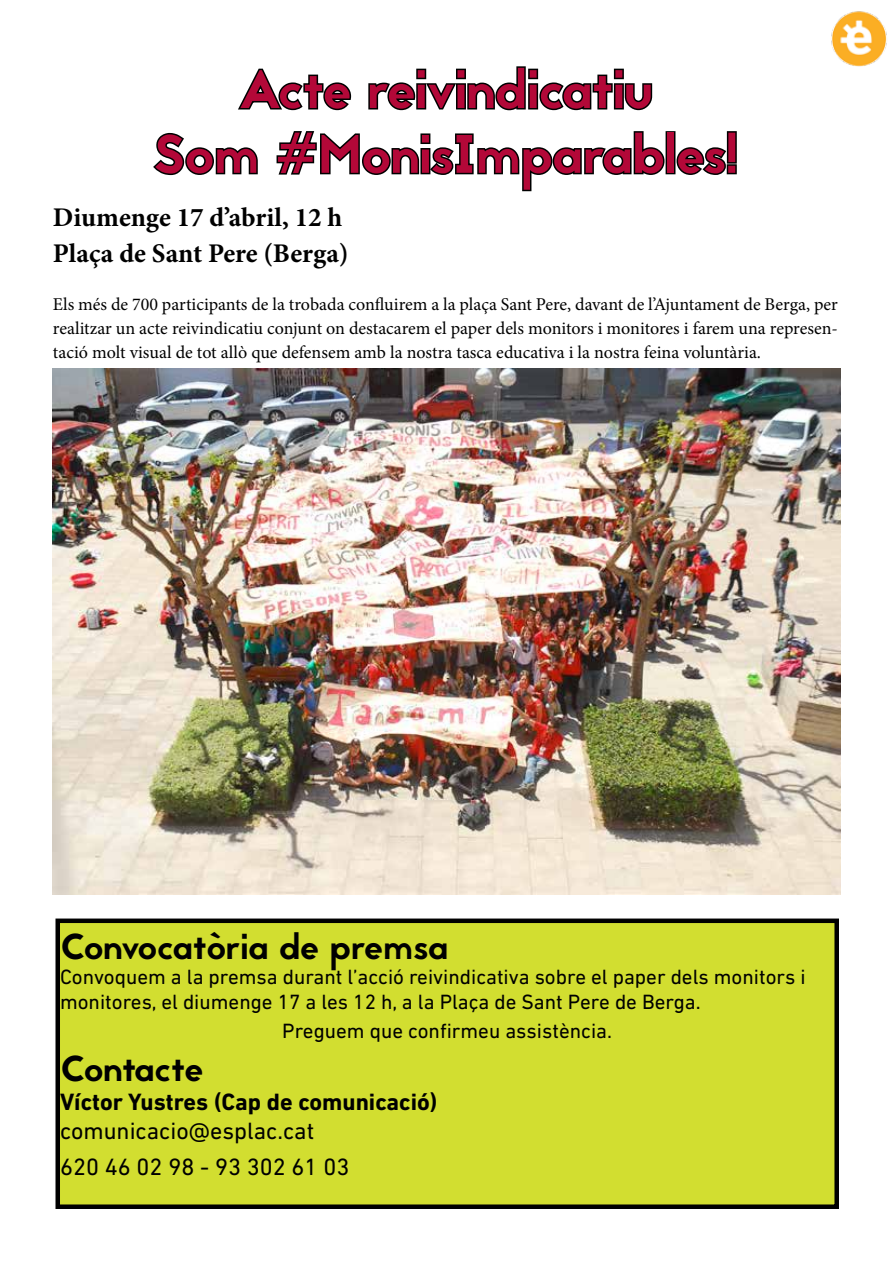
<style>
.page{position:relative;width:893px;height:1263px;background:#fff}
.page>*{position:absolute;margin:0;border:0;box-sizing:border-box;transform-origin:0 0}
.t1{font:54px/64.8px "Jaapokki";color:#b30838;text-align:center}
.t2{font:36px "Jaapokki";color:#000}
.t3{font:36px "Jaapokki";letter-spacing:-.02em;color:#000}
.t4{font:700 27px/36px "Minion Pro";color:#000}
.t5{font:24px/36px "DIN Next LT Pro";color:#000}
.t6{font:700 24px "DIN Next LT Pro";color:#000}
.t7{font:21px/25.2px "DIN Next LT Pro";color:#000}
.t8{font:18px/24px "Minion Pro";color:#000;text-align:justify}
</style>
<div class="page">
<img style="left:831px;top:11px;width:56px;height:56px">
<svg style="left:238px;top:68px;width:114px;height:43px"></svg>
<svg style="left:368px;top:66px;width:285px;height:45px"></svg>
<svg style="left:153px;top:132px;width:105px;height:44px"></svg>
<svg style="left:276px;top:131px;width:390px;height:61px"></svg>
<div style="left:666px;top:131px;width:9px;height:43px;border:3px solid #000"></div>
<svg style="left:675px;top:131px;width:62px;height:44px"></svg>
<img style="left:53px;top:368px;width:787px;height:527px">
<div style="left:58px;top:921px;width:779px;height:286px;background:#d2de30"></div>
<div style="left:56px;top:918px;width:783px;height:291px;border:4px solid #000"></div>
<h1 class="t1" style="left:153px;top:58px;width:587px">Acte reivindicatiu<br>Som #MonisImparables!</h1>
<h3 class="t4" style="left:53px;top:199px;width:297px">Diumenge 17 d’abril, 12 h<br>Plaça de Sant Pere (Berga)</h3>
<p class="t8" style="left:53px;top:292px;width:786px">Els més de 700 participants de la trobada confluirem a la plaça Sant Pere, davant de l’Ajuntament de Berga, per realitzar un acte reivindicatiu conjunt on destacarem el paper dels monitors i monitores i farem una represen&shy;tació molt visual de tot allò que defensem amb la nostra tasca educativa i la nostra feina voluntària.</p>
<h2 class="t2" style="left:60px;top:921px;width:390px">Convocatòria de premsa</h2>
<p class="t7" style="left:60px;top:964px;width:747px">Convoquem a la premsa durant l’acció reivindicativa sobre el paper dels monitors i monitores, el diumenge 17 a les 12 h, a la Plaça de Sant Pere de Berga.</p>
<p class="t7" style="left:282px;top:1018px;width:331px">Preguem que confirmeu assistència.</p>
<h2 class="t3" style="left:60px;top:1044px;width:145px">Contacte</h2>
<h3 class="t6" style="left:60px;top:1088px;width:379px">Víctor Yustres (Cap de comunicació)</h3>
<h3 class="t5" style="left:60px;top:1112px;width:291px">comunicacio@esplac.cat<br>620 46 02 98 - 93 302 61 03</h3>
</div>
